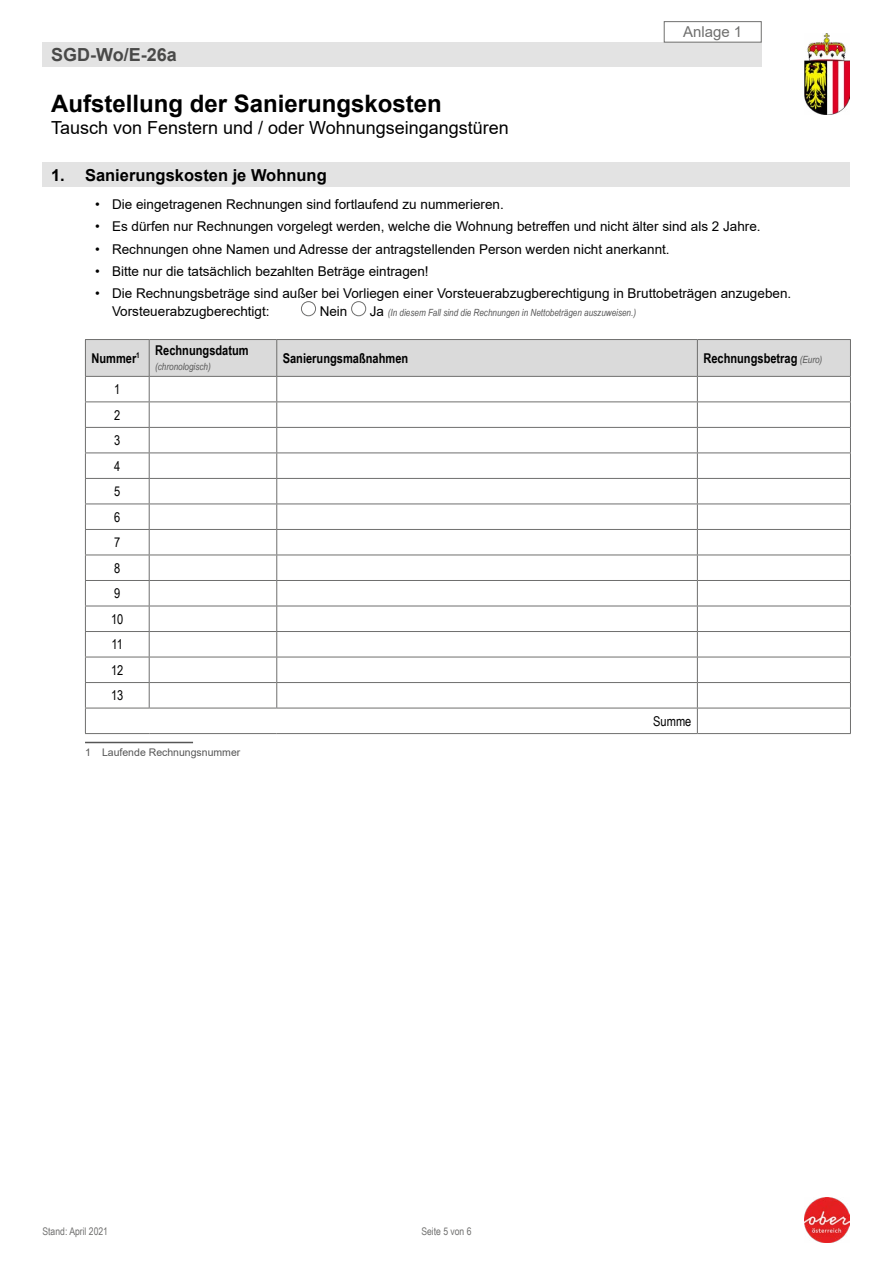
<style>
.page{position:relative;width:893px;height:1263px;background:#fff}
.page>*{position:absolute;margin:0;border:0;box-sizing:border-box;transform-origin:0 0}
.Formularkopf_H1_Formulartitel{font:700 24px "Arial";color:#000}
.Formularkopf_H1_Formulartitel-2{font:18px "Arial";color:#000}
.Formularkopf_P_Formularnummer{font:700 18px "Arial";color:#494948}
.Formularabschnitt_H2{font:700 16.5px "Arial";color:#000}
.Anlagen_P_Anlage_XY{font:15px "Arial";color:#6f6f6e}
.t1{font:13.5px/18px "Arial";color:#000}
.Formularabschnitt_Tabelle_AUT_Tabellenüb{font:700 13.5px "Arial Narrow";color:#000}
.Formularabschnitt_Tabelle_AUT_Tabelle_Te{font:13.5px "Arial Narrow";color:#000}
.Formularkopf_P_Aktueller_Stand{font:10.5px "Arial Narrow";color:#6f6f6e}
.AUT_Fußnote{font:10.5px "Arial";color:#565656}
.Formularabschnitt_Tabelle_AUT_Tabellenüb-2{font:italic 9.9px "Arial Narrow";color:#565656}
.s1{font-family:"Arial";font-style:normal;font-size:13.5px;color:#000}
.s2{font-weight:400;font-style:italic;font-size:9.9px;color:#565656}
</style>
<div class="page">
<div style="left:43px;top:43px;width:719px;height:24px;background:#e3e3e3"></div>
<div style="left:43px;top:163px;width:807px;height:24px;background:#e3e3e3"></div>
<hr style="left:697px;top:733px;width:154px;height:1px;background:#6f6f6e">
<svg style="left:85px;top:339px;width:766px;height:394px"></svg>
<hr style="left:85px;top:733px;width:64px;height:1px;background:#6f6f6e">
<hr style="left:149px;top:733px;width:128px;height:1px;background:#6f6f6e">
<hr style="left:277px;top:733px;width:420px;height:1px;background:#6f6f6e">
<hr style="left:85px;top:742px;width:108px;height:1px;background:#565656">
<div style="left:664px;top:21px;width:98px;height:22px;border:1px solid #6f6f6e"></div>
<img style="left:805px;top:34px;width:45px;height:81px">
<img style="left:805px;top:1198px;width:45px;height:45px">
<div style="left:301px;top:301px;width:15px;height:15px;border:1px solid #6f6f6e;border-radius:50%"></div>
<div style="left:351px;top:301px;width:15px;height:15px;border:1px solid #6f6f6e;border-radius:50%"></div>
<p class="Formularkopf_P_Formularnummer" style="left:51px;top:42px;width:127px">SGD-Wo/E-26a</p>
<h1 class="Formularkopf_H1_Formulartitel" style="left:51px;top:87px;width:392px">Aufstellung der Sanierungskosten</h1>
<h1 class="Formularkopf_H1_Formulartitel-2" style="left:51px;top:115px;width:459px">Tausch von Fenstern und / oder Wohnungseingangstüren</h1>
<p class="Anlagen_P_Anlage_XY" style="left:683px;top:22px;width:61px">Anlage 1</p>
<h2 class="Formularabschnitt_H2" style="left:51px;top:163px;width:277px">1. Sanierungskosten je Wohnung</h2>
<p class="t1" style="left:95px;top:195px;width:410px">• Die eingetragenen Rechnungen sind fortlaufend zu nummerieren.</p>
<p class="t1" style="left:95px;top:218px;width:667px">• Es dürfen nur Rechnungen vorgelegt werden, welche die Wohnung betreffen und nicht älter sind als 2 Jahre.</p>
<p class="t1" style="left:95px;top:240px;width:576px">• Rechnungen ohne Namen und Adresse der antragstellenden Person werden nicht anerkannt.</p>
<p class="t1" style="left:95px;top:262px;width:335px">• Bitte nur die tatsächlich bezahlten Beträge eintragen!</p>
<p class="t1" style="left:112px;top:284px;width:681px;text-indent:-17px">• Die Rechnungsbeträge sind außer bei Vorliegen einer Vorsteuerabzugberechtigung in Bruttobeträgen anzugeben.<br>Vorsteuerabzugberechtigt:</p>
<p class="t1" style="left:320px;top:302px;width:29px">Nein</p>
<p class="Formularabschnitt_Tabelle_AUT_Tabellenüb-2" style="left:370px;top:306px;width:268px"><span class="s1">Ja</span> (In diesem Fall sind die Rechnungen in Nettobeträgen auszuweisen.)</p>
<p class="Formularabschnitt_Tabelle_AUT_Tabellenüb" style="left:91px;top:348px;width:50px">Nummer<sup>1</sup></p>
<p class="Formularabschnitt_Tabelle_AUT_Tabellenüb" style="left:155px;top:340px;width:95px">Rechnungsdatum</p>
<p class="Formularabschnitt_Tabelle_AUT_Tabellenüb-2" style="left:155px;top:360px;width:57px">(chronologisch)</p>
<p class="Formularabschnitt_Tabelle_AUT_Tabelle_Te" style="left:114px;top:379px;width:8px">1</p>
<p class="Formularabschnitt_Tabelle_AUT_Tabelle_Te" style="left:114px;top:405px;width:8px">2</p>
<p class="Formularabschnitt_Tabelle_AUT_Tabelle_Te" style="left:114px;top:430px;width:8px">3</p>
<p class="Formularabschnitt_Tabelle_AUT_Tabelle_Te" style="left:114px;top:456px;width:8px">4</p>
<p class="Formularabschnitt_Tabelle_AUT_Tabelle_Te" style="left:114px;top:481px;width:8px">5</p>
<p class="Formularabschnitt_Tabelle_AUT_Tabelle_Te" style="left:114px;top:507px;width:8px">6</p>
<p class="Formularabschnitt_Tabelle_AUT_Tabelle_Te" style="left:114px;top:532px;width:8px">7</p>
<p class="Formularabschnitt_Tabelle_AUT_Tabelle_Te" style="left:114px;top:558px;width:8px">8</p>
<p class="Formularabschnitt_Tabelle_AUT_Tabelle_Te" style="left:114px;top:583px;width:8px">9</p>
<p class="Formularabschnitt_Tabelle_AUT_Tabelle_Te" style="left:111px;top:609px;width:14px">10</p>
<p class="Formularabschnitt_Tabelle_AUT_Tabelle_Te" style="left:112px;top:634px;width:13px">11</p>
<p class="Formularabschnitt_Tabelle_AUT_Tabelle_Te" style="left:111px;top:660px;width:14px">12</p>
<p class="Formularabschnitt_Tabelle_AUT_Tabelle_Te" style="left:111px;top:685px;width:14px">13</p>
<p class="AUT_Fußnote" style="left:85px;top:745px;width:157px">1 Laufende Rechnungsnummer</p>
<p class="Formularabschnitt_Tabelle_AUT_Tabellenüb" style="left:283px;top:348px;width:127px">Sanierungsmaßnahmen</p>
<p class="Formularabschnitt_Tabelle_AUT_Tabellenüb" style="left:703px;top:348px;width:120px">Rechnungsbetrag <span class="s2">(Euro)</span></p>
<p class="Formularabschnitt_Tabelle_AUT_Tabelle_Te" style="left:653px;top:711px;width:40px">Summe</p>
<p class="Formularkopf_P_Aktueller_Stand" style="left:43px;top:1223px;width:67px">Stand: April 2021</p>
<p class="Formularkopf_P_Aktueller_Stand" style="left:421px;top:1223px;width:52px">Seite 5 von 6</p>
</div>
